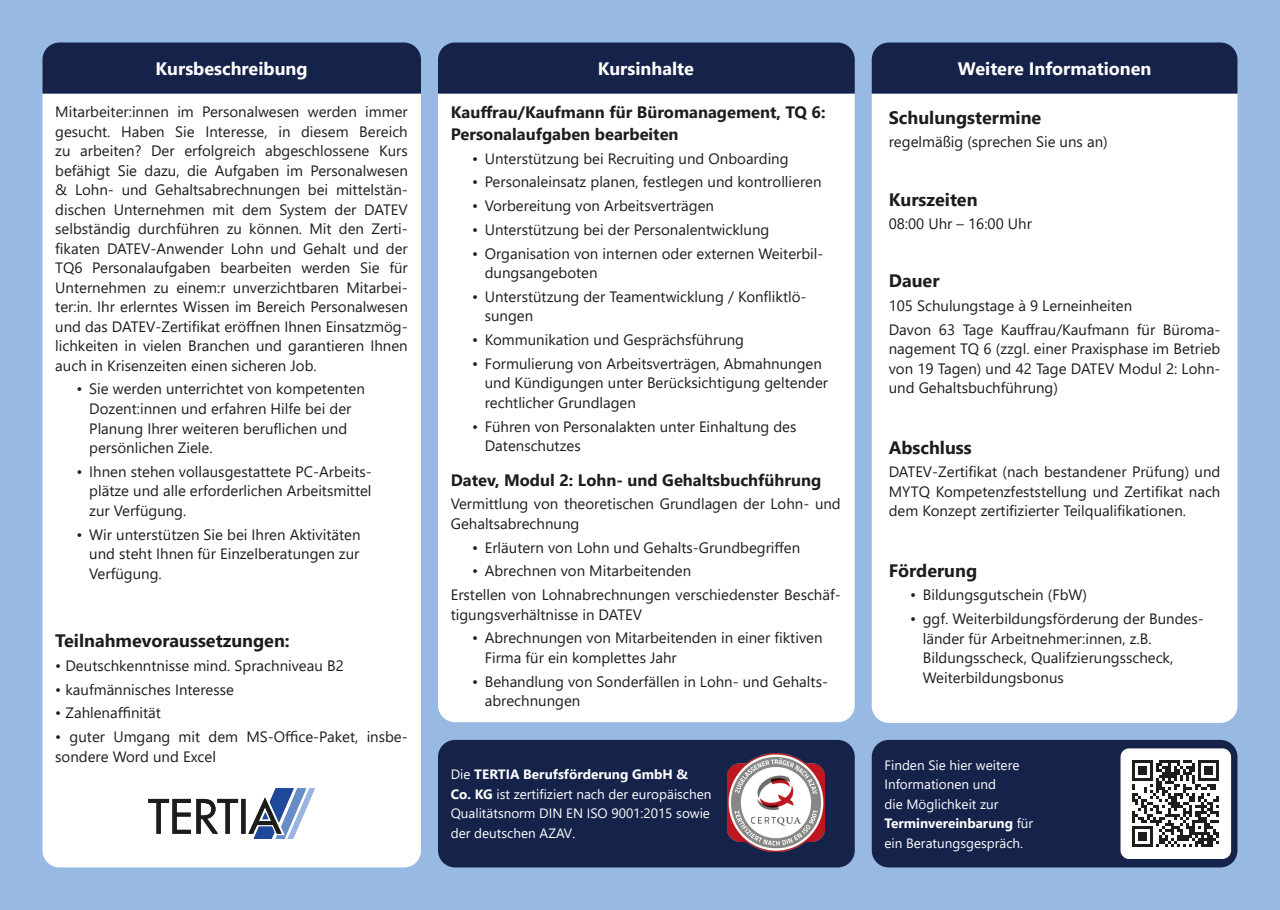
<style>
.page{position:relative;width:1280px;height:910px;background:#98b9e2}
.page>*{position:absolute;margin:0;border:0;box-sizing:border-box;transform-origin:0 0}
.t1{font:700 18px "Segoe UI";color:#1d1d1b}
.t2{font:700 18px "Segoe UI";color:#fff}
.t3{font:700 16.5px/21.6px "Segoe UI";color:#1d1d1b}
.t4{font:15px/19.5px "Segoe UI";color:#1d1d1b}
.t5{font:13.5px/19.5px "Segoe UI";color:#fff}
.s1{font-weight:700}
</style>
<div class="page">
<div style="left:872px;top:740px;width:365px;height:127px;background:#15224a;border-radius:17px"></div>
<div style="left:438px;top:740px;width:417px;height:127px;background:#15224a;border-radius:17px"></div>
<img style="left:727px;top:754px;width:98px;height:97px">
<div style="left:1120px;top:748px;width:111px;height:111px;background:#fff;border-radius:9px"></div>
<svg style="left:1132px;top:760px;width:87px;height:87px"></svg>
<div style="left:43px;top:94px;width:378px;height:773px;background:#fff"></div>
<div style="left:438px;top:94px;width:417px;height:628px;background:#fff"></div>
<div style="left:872px;top:94px;width:365px;height:629px;background:#fff"></div>
<div style="left:872px;top:43px;width:365px;height:51px;background:#15224a"></div>
<div style="left:43px;top:43px;width:378px;height:51px;background:#15224a"></div>
<div style="left:438px;top:43px;width:417px;height:51px;background:#15224a"></div>
<svg style="left:148px;top:789px;width:167px;height:50px;background:#b2b8c3"></svg>
<p class="t2" style="left:155px;top:51px;width:154px">Kursbeschreibung</p>
<p class="t2" style="left:598px;top:51px;width:98px">Kursinhalte</p>
<p class="t2" style="left:958px;top:51px;width:195px">Weitere Informationen</p>
<p class="t4" style="left:55px;top:101px;width:354px;text-align:justify">Mitarbeiter:innen im Personalwesen werden immer gesucht. Haben Sie Interesse, in diesem Bereich zu arbeiten? Der erfolgreich abgeschlossene Kurs befähigt Sie dazu, die Aufgaben im Personalwesen &amp; Lohn- und Gehaltsabrechnungen bei mittelstän&shy;dischen Unternehmen mit dem System der DATEV selbständig durchführen zu können. Mit den Zerti&shy;fikaten DATEV-Anwender Lohn und Gehalt und der TQ6 Personalaufgaben bearbeiten werden Sie für Unternehmen zu einem:r unverzichtbaren Mitarbei&shy;ter:in. Ihr erlerntes Wissen im Bereich Personalwesen und das DATEV-Zertifikat eröffnen Ihnen Einsatzmög&shy;lichkeiten in vielen Branchen und garantieren Ihnen auch in Krisenzeiten einen sicheren Job.</p>
<p class="t4" style="left:89px;top:378px;width:277px;text-indent:-13px">• Sie werden unterrichtet von kompetenten Dozent:innen und erfahren Hilfe bei der Planung Ihrer weiteren beruflichen und persönlichen Ziele.</p>
<p class="t4" style="left:89px;top:460px;width:284px;text-align:justify;text-indent:-13px">• Ihnen stehen vollausgestattete PC-Arbeits&shy;plätze und alle erforderlichen Arbeitsmittel zur Verfügung.</p>
<p class="t4" style="left:89px;top:523px;width:273px;text-align:justify;text-indent:-13px">• Wir unterstützen Sie bei Ihren Aktivitäten und steht Ihnen für Einzelberatungen zur Verfügung.</p>
<p class="t1" style="left:55px;top:624px;width:236px">Teilnahmevoraussetzungen:</p>
<p class="t4" style="left:55px;top:655px;width:290px">• Deutschkenntnisse mind. Sprachniveau B2</p>
<p class="t4" style="left:55px;top:678px;width:180px">• kaufmännisches Interesse</p>
<p class="t4" style="left:55px;top:702px;width:107px">• Zahlenaffinität</p>
<p class="t4" style="left:55px;top:726px;width:354px">• guter Umgang mit dem MS-Office-Paket, insbe&shy;sondere Word und Excel</p>
<p class="t3" style="left:451px;top:100px;width:376px">Kauffrau/Kaufmann für Büromanagement, TQ 6:<br>Personalaufgaben bearbeiten</p>
<p class="t4" style="left:472px;top:147px;width:318px">• Unterstützung bei Recruiting und Onboarding</p>
<p class="t4" style="left:472px;top:171px;width:351px">• Personaleinsatz planen, festlegen und kontrollieren</p>
<p class="t4" style="left:472px;top:195px;width:244px">• Vorbereitung von Arbeitsverträgen</p>
<p class="t4" style="left:472px;top:218px;width:299px">• Unterstützung bei der Personalentwicklung</p>
<p class="t4" style="left:485px;top:242px;width:340px;text-indent:-13px">• Organisation von internen oder externen Weiterbil&shy;dungsangeboten</p>
<p class="t4" style="left:485px;top:285px;width:323px;text-indent:-13px">• Unterstützung der Teamentwicklung / Konfliktlö&shy;sungen</p>
<p class="t4" style="left:472px;top:329px;width:274px">• Kommunikation und Gesprächsführung</p>
<p class="t4" style="left:485px;top:352px;width:345px;text-indent:-13px">• Formulierung von Arbeitsverträgen, Abmahnungen und Kündigungen unter Berücksichtigung geltender rechtlicher Grundlagen</p>
<p class="t4" style="left:485px;top:415px;width:313px;text-indent:-13px">• Führen von Personalakten unter Einhaltung des<br>Datenschutzes</p>
<p class="t3" style="left:451px;top:468px;width:372px">Datev, Modul 2: Lohn- und Gehaltsbuchführung</p>
<p class="t4" style="left:451px;top:493px;width:392px">Vermittlung von theoretischen Grundlagen der Lohn- und<br>Gehaltsabrechnung</p>
<p class="t4" style="left:472px;top:536px;width:330px">• Erläutern von Lohn und Gehalts-Grundbegriffen</p>
<p class="t4" style="left:451px;top:558px;width:392px;line-height:23.7px;text-indent:21px">• Abrechnen von Mitarbeitenden<br>Erstellen von Lohnabrechnungen verschiedenster Beschäf-</p>
<p class="t4" style="left:451px;top:603px;width:193px">tigungsverhältnisse in DATEV</p>
<p class="t4" style="left:485px;top:627px;width:339px;text-indent:-13px">• Abrechnungen von Mitarbeitenden in einer fiktiven<br>Firma für ein komplettes Jahr</p>
<p class="t4" style="left:485px;top:670px;width:345px;text-indent:-13px">• Behandlung von Sonderfällen in Lohn- und Gehalts&shy;abrechnungen</p>
<p class="t5" style="left:451px;top:764px;width:262px">Die <span class="s1">TERTIA Berufsförderung GmbH &amp; Co. KG</span> ist zertifiziert nach der europäischen Qualitätsnorm DIN EN ISO 9001:2015 sowie der deutschen AZAV.</p>
<p class="t1" style="left:889px;top:100px;width:154px">Schulungstermine</p>
<p class="t4" style="left:889px;top:131px;width:220px">regelmäßig (sprechen Sie uns an)</p>
<p class="t1" style="left:889px;top:182px;width:90px">Kurszeiten</p>
<p class="t4" style="left:889px;top:213px;width:145px">08:00 Uhr – 16:00 Uhr</p>
<p class="t1" style="left:889px;top:264px;width:52px">Dauer</p>
<p class="t4" style="left:889px;top:293px;width:331px;line-height:23.7px">105 Schulungstage à 9 Lerneinheiten<br>Davon 63 Tage Kauffrau/Kaufmann für Büroma-</p>
<p class="t4" style="left:889px;top:338px;width:333px;text-align:justify">nagement TQ 6 (zzgl. einer Praxisphase im Betrieb von 19 Tagen) und 42 Tage DATEV Modul 2: Lohn&shy;und Gehaltsbuchführung)</p>
<p class="t1" style="left:889px;top:430px;width:85px">Abschluss</p>
<p class="t4" style="left:889px;top:461px;width:333px;text-align:justify">DATEV-Zertifikat (nach bestandener Prüfung) und MYTQ Kompetenzfeststellung und Zertifikat nach dem Konzept zertifizierter Teilqualifikationen.</p>
<p class="t1" style="left:889px;top:553px;width:90px">Förderung</p>
<p class="t4" style="left:910px;top:584px;width:179px">• Bildungsgutschein (FbW)</p>
<p class="t4" style="left:923px;top:608px;width:282px;text-indent:-13px">• ggf. Weiterbildungsförderung der Bundes&shy;länder für Arbeitnehmer:innen, z.B.<br>Bildungsscheck, Qualifzierungsscheck, Weiterbildungsbonus</p>
<p class="t5" style="left:884px;top:754px;width:150px">Finden Sie hier weitere<br>Informationen und<br>die Möglichkeit zur<br><span class="s1">Terminvereinbarung</span> für ein Beratungsgespräch.</p>
</div>
